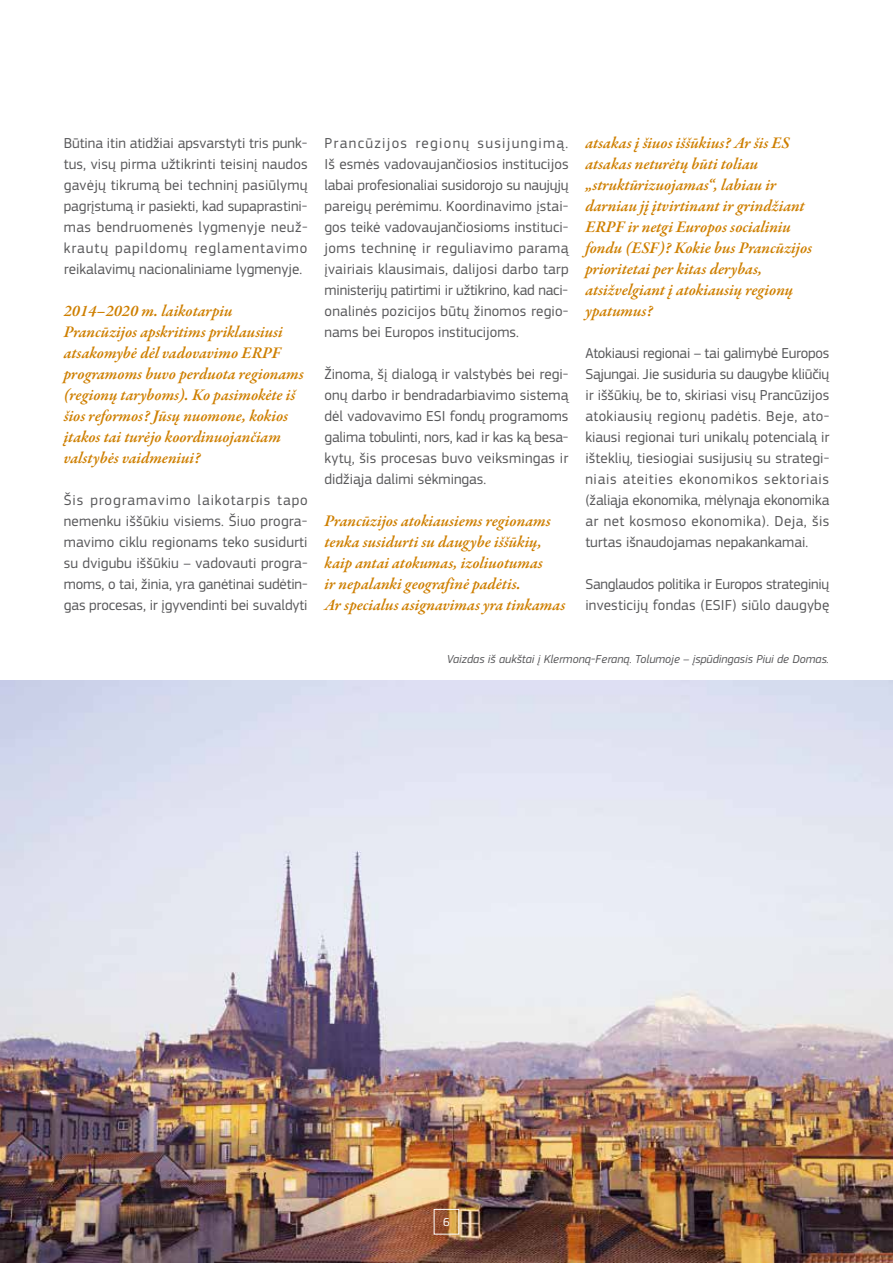
<style>
.page{position:relative;width:893px;height:1263px;background:#fff}
.page>*{position:absolute;margin:0;border:0;box-sizing:border-box;transform-origin:0 0}
.t1{font:italic 600 16.5px/21px "Garamond Premr Pro";color:#ce7f00}
.t2{font:15px/21px "EC Square Sans Pro";color:#58585a;text-align:justify}
.t3{font:15px/21px "EC Square Sans Pro";letter-spacing:-.02em;color:#58585a}
.t4{font:italic 12px "EC Square Sans Pro";color:#58585a}
.t5{font:12px "EC Square Sans Pro";color:#fff}
</style>
<div class="page">
<img style="left:0;top:680px;width:893px;height:583px">
<div style="left:434px;top:1209px;width:25px;height:25px;border:1px solid #fff"></div>
<p class="t2" style="left:64px;top:132px;width:245px">Būtina itin atidžiai apsvarstyti tris punk&shy;tus, visų pirma užtikrinti teisinį naudos gavėjų tikrumą bei techninį pasiūlymų pagrįstumą ir pasiekti, kad supaprastini&shy;mas bendruomenės lygmenyje neuž&shy;krautų papildomų reglamentavimo reikalavimų nacionaliniame lygmenyje.</p>
<p class="t1" style="left:64px;top:301px;width:242px">2014–2020 m. laikotarpiu Prancūzijos apskritims priklausiusi atsakomybė dėl vadovavimo ERPF programoms buvo perduota regionams (regionų taryboms). Ko pasimokėte iš šios reformos? Jūsų nuomone, kokios įtakos tai turėjo koordinuojančiam valstybės vaidmeniui?</p>
<p class="t2" style="left:64px;top:489px;width:245px">Šis programavimo laikotarpis tapo nemenku iššūkiu visiems. Šiuo progra&shy;mavimo ciklu regionams teko susidurti su dvigubu iššūkiu – vadovauti progra&shy;moms, o tai, žinia, yra ganėtinai sudėtin&shy;gas procesas, ir įgyvendinti bei suvaldyti</p>
<p class="t2" style="left:325px;top:132px;width:245px">Prancūzijos regionų susijungimą.<br>Iš esmės vadovaujančiosios institucijos labai profesionaliai susidorojo su naujųjų pareigų perėmimu. Koordinavimo įstai&shy;gos teikė vadovaujančiosioms instituci&shy;joms techninę ir reguliavimo paramą įvairiais klausimais, dalijosi darbo tarp ministerijų patirtimi ir užtikrino, kad naci&shy;onalinės pozicijos būtų žinomos regio&shy;nams bei Europos institucijoms.</p>
<p class="t2" style="left:325px;top:363px;width:245px">Žinoma, šį dialogą ir valstybės bei regi&shy;onų darbo ir bendradarbiavimo sistemą dėl vadovavimo ESI fondų programoms galima tobulinti, nors, kad ir kas ką besa&shy;kytų, šis procesas buvo veiksmingas ir didžiąja dalimi sėkmingas.</p>
<p class="t1" style="left:325px;top:511px;width:242px">Prancūzijos atokiausiems regionams tenka susidurti su daugybe iššūkių, kaip antai atokumas, izoliuotumas<br>ir nepalanki geografinė padėtis.<br>Ar specialus asignavimas yra tinkamas</p>
<p class="t1" style="left:585px;top:133px;width:228px">atsakas į šiuos iššūkius? Ar šis ES atsakas neturėtų būti toliau „struktūrizuojamas“, labiau ir darniau jį įtvirtinant ir grindžiant<br>ERPF ir netgi Europos socialiniu fondu (ESF)? Kokie bus Prancūzijos prioritetai per kitas derybas, atsižvelgiant į atokiausių regionų ypatumus?</p>
<p class="t2" style="left:585px;top:342px;width:245px">Atokiausi regionai – tai galimybė Europos Sąjungai. Jie susiduria su daugybe kliūčių ir iššūkių, be to, skiriasi visų Prancūzijos atokiausių regionų padėtis. Beje, ato&shy;kiausi regionai turi unikalų potencialą ir išteklių, tiesiogiai susijusių su strategi&shy;niais ateities ekonomikos sektoriais (žaliąja ekonomika, mėlynąja ekonomika ar net kosmoso ekonomika). Deja, šis turtas išnaudojamas nepakankamai.</p>
<p class="t3" style="left:585px;top:573px;width:245px">Sanglaudos politika ir Europos strateginių investicijų fondas (ESIF) siūlo daugybę</p>
<p class="t4" style="left:447px;top:652px;width:384px">Vaizdas iš aukštai į Klermoną-Feraną. Tolumoje – įspūdingasis Piui de Domas.</p>
<p class="t5" style="left:443px;top:1215px;width:8px">6</p>
</div>
